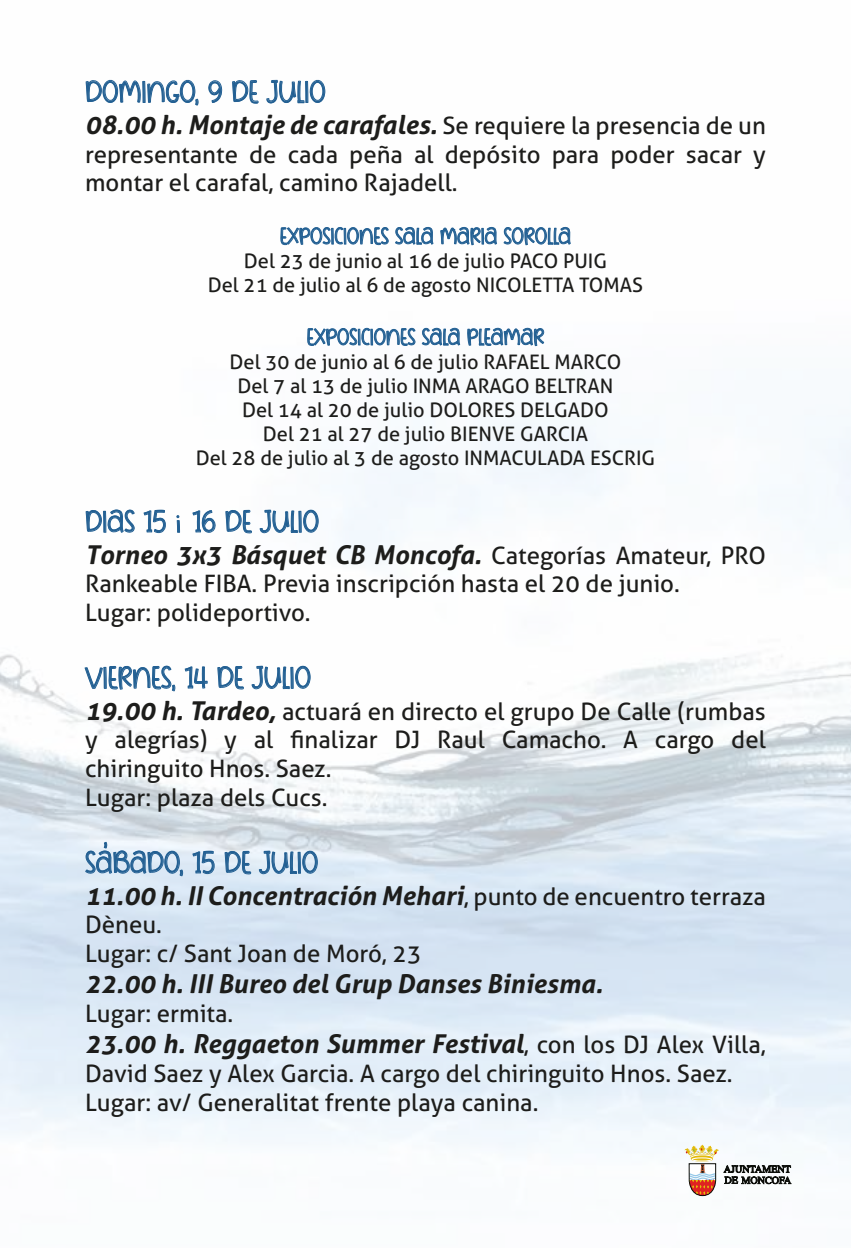
<style>
.page{position:relative;width:851px;height:1248px;background:#fff}
.page>*{position:absolute;margin:0;border:0;box-sizing:border-box;transform-origin:0 0}
.t1{font:32px "Starylight";color:#236093}
.t2{font:italic 700 26px "Aller";color:#1d1d1b}
.t3{font:24px/28.8px "Aller";color:#1d1d1b}
.t4{font:24px "Starylight";color:#236093}
.t5{font:20px/24px "Aller";color:#1d1d1b;text-align:center}
.s1{font-weight:400;font-style:normal;font-size:24px}
.s2{font-weight:700;font-style:italic;font-size:26px}
</style>
<div class="page">
<img style="left:0;top:81px;width:850px;height:1116px">
<svg style="left:86px;top:79px;width:112px;height:42px"></svg>
<svg style="left:208px;top:80px;width:14px;height:23px"></svg>
<svg style="left:232px;top:80px;width:26px;height:41px"></svg>
<svg style="left:266px;top:79px;width:59px;height:28px"></svg>
<svg style="left:280px;top:200px;width:109px;height:45px"></svg>
<svg style="left:395px;top:227px;width:38px;height:19px"></svg>
<svg style="left:440px;top:200px;width:57px;height:63px"></svg>
<svg style="left:503px;top:227px;width:67px;height:23px"></svg>
<svg style="left:307px;top:300px;width:108px;height:45px"></svg>
<svg style="left:422px;top:327px;width:38px;height:20px"></svg>
<svg style="left:467px;top:328px;width:77px;height:36px"></svg>
<svg style="left:86px;top:483px;width:49px;height:67px"></svg>
<svg style="left:144px;top:509px;width:22px;height:24px"></svg>
<svg style="left:192px;top:510px;width:24px;height:22px"></svg>
<svg style="left:225px;top:510px;width:27px;height:40px"></svg>
<svg style="left:260px;top:483px;width:58px;height:54px"></svg>
<svg style="left:84px;top:639px;width:91px;height:65px"></svg>
<svg style="left:185px;top:663px;width:23px;height:27px"></svg>
<svg style="left:217px;top:666px;width:27px;height:40px"></svg>
<svg style="left:252px;top:639px;width:58px;height:54px"></svg>
<svg style="left:192px;top:850px;width:23px;height:24px"></svg>
<svg style="left:224px;top:850px;width:27px;height:41px"></svg>
<svg style="left:259px;top:823px;width:59px;height:55px;background:#c3d4e1"></svg>
<svg style="left:684px;top:1144px;width:107px;height:51px"></svg>
<svg style="left:85px;top:839px;width:98px;height:52px;background:#c6d9e9"></svg>
<svg style="left:177px;top:509px;width:3px;height:23px"></svg>
<h1 class="t1" style="left:85px;top:80px;width:242px">DOMINGO, 9 DE JULIO</h1>
<p class="t2" style="left:85px;top:108px;width:682px">08.00 h. Montaje de carafales. <span class="s1">Se requiere la presencia de un</span></p>
<p class="t3" style="left:85px;top:139px;width:682px">representante de cada peña al depósito para poder sacar y montar el carafal, camino Rajadell.</p>
<p class="t4" style="left:280px;top:227px;width:292px">EXPOSICIONES SALA MARIA SOROLLA</p>
<p class="t5" style="left:208px;top:249px;width:437px">Del 23 de junio al 16 de julio PACO PUIG<br>Del 21 de julio al 6 de agosto NICOLETTA TOMAS</p>
<p class="t4" style="left:306px;top:328px;width:239px">EXPOSICIONES SALA PLEAMAR</p>
<p class="t5" style="left:196px;top:350px;width:461px">Del 30 de junio al 6 de julio RAFAEL MARCO<br>Del 7 al 13 de julio INMA ARAGO BELTRAN<br>Del 14 al 20 de julio DOLORES DELGADO<br>Del 21 al 27 de julio BIENVE GARCIA<br>Del 28 de julio al 3 de agosto INMACULADA ESCRIG</p>
<h1 class="t1" style="left:85px;top:509px;width:235px">DIAS 15 16 DE JULIO</h1>
<p class="t2" style="left:85px;top:538px;width:682px">Torneo 3x3 Básquet CB Moncofa. <span class="s1">Categorías Amateur, PRO</span></p>
<p class="t3" style="left:85px;top:569px;width:596px">Rankeable FIBA. Previa inscripción hasta el 20 de junio.<br>Lugar: polideportivo.</p>
<h1 class="t1" style="left:85px;top:665px;width:227px">VIERNES, 14 DE JULIO</h1>
<p class="t3" style="left:85px;top:696px;width:682px"><span class="s2">19.00 h. Tardeo,</span> actuará en directo el grupo De Calle (rumbas y alegrías) y al finalizar DJ Raul Camacho. A cargo del chiringuito Hnos. Saez.<br>Lugar: plaza dels Cucs.</p>
<h1 class="t1" style="left:85px;top:850px;width:235px">SABADO, 15 DE JULIO</h1>
<p class="t2" style="left:85px;top:879px;width:682px">11.00 h. II Concentración Mehari<span class="s1">, punto de encuentro terraza</span></p>
<p class="t3" style="left:85px;top:910px;width:338px">Dèneu.<br>Lugar: c/ Sant Joan de Moró, 23</p>
<p class="t2" style="left:85px;top:967px;width:519px">22.00 h. III Bureo del Grup Danses Biniesma.</p>
<p class="t3" style="left:85px;top:999px;width:150px">Lugar: ermita.</p>
<p class="t2" style="left:85px;top:1027px;width:682px">23.00 h. Reggaeton Summer Festival<span class="s1">, con los DJ Alex Villa,</span></p>
<p class="t3" style="left:85px;top:1059px;width:649px">David Saez y Alex Garcia. A cargo del chiringuito Hnos. Saez.<br>Lugar: av/ Generalitat frente playa canina.</p>
</div>
